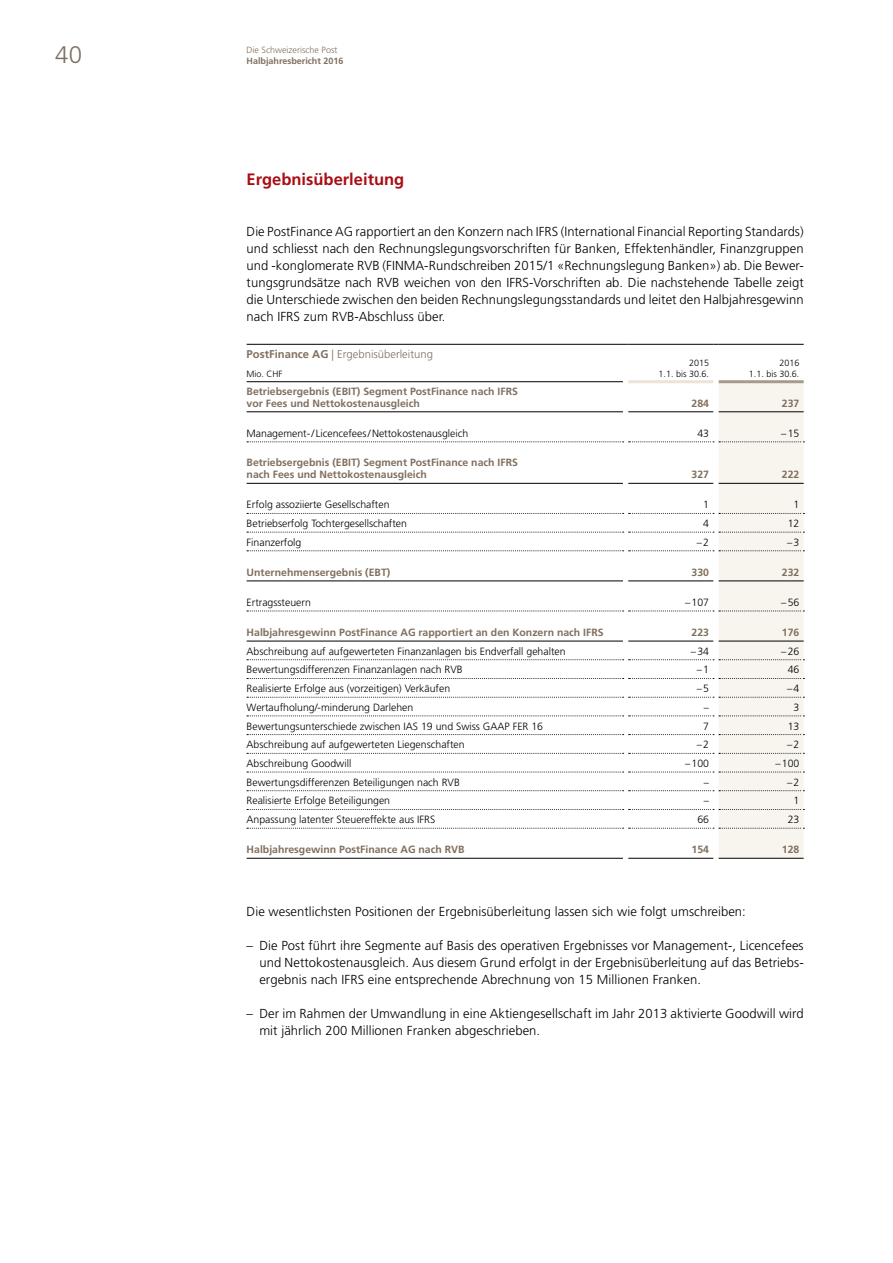
<style>
.page{position:relative;width:893px;height:1263px;background:#fff}
.page>*{position:absolute;margin:0;border:0;box-sizing:border-box;transform-origin:0 0}
.t1{font:300 24px "Frutiger LT Std";color:#806f5f}
.t2{font:700 16.5px "Frutiger LT Std";color:#a90e15}
.t3{font:300 13.05px/17px "Frutiger LT Std";letter-spacing:.005em;color:#000;text-align:justify}
.t4{font:300 11.25px "Frutiger LT Std";color:#806f5f}
.t5{font:300 10.5px "Frutiger LT Std";color:#000}
.t6{font:700 10.5px/12px "Frutiger LT Std";color:#806f5f}
.t7{font:300 9px/10.5px "Frutiger LT Std";color:#000;text-align:right}
.t8{font:300 9px "Frutiger LT Std";color:#806f5f}
.t9{font:700 9px "Frutiger LT Std";color:#806f5f}
.s1{font-weight:700}
</style>
<div class="page">
<hr style="left:247px;top:344px;width:376px;height:1px;background:#000">
<hr style="left:628px;top:344px;width:85px;height:1px;background:#000">
<hr style="left:719px;top:344px;width:85px;height:1px;background:#000">
<hr style="left:247px;top:381px;width:376px;height:1px;background:#000">
<hr style="left:247px;top:858px;width:376px;height:1px;background:#000">
<hr style="left:628px;top:858px;width:85px;height:1px;background:#000">
<hr style="left:719px;top:858px;width:85px;height:1px;background:#000">
<hr style="left:719px;top:380px;width:85px;height:3px;background:#a89a8c">
<svg style="left:247px;top:382px;width:557px;height:476px"></svg>
<hr style="left:628px;top:380px;width:85px;height:3px;background:#ece4d6">
<h1 class="t1" style="left:55px;top:42px;width:28px">40</h1>
<p class="t8" style="left:247px;top:45px;width:92px">Die Schweizerische Post</p>
<p class="t9" style="left:247px;top:55px;width:98px">Halbjahresbericht 2016</p>
<p class="t2" style="left:247px;top:170px;width:159px">Ergebnisüberleitung</p>
<p class="t3" style="left:247px;top:223px;width:559px">Die PostFinance AG rapportiert an den Konzern nach IFRS (International Financial Reporting Standards) und schliesst nach den Rechnungslegungsvorschriften für Banken, Effektenhändler, Finanzgruppen und -konglomerate RVB (FINMA-Rundschreiben 2015/1 «Rechnungslegung Banken») ab. Die Bewer&shy;tungsgrundsätze nach RVB weichen von den IFRS-Vorschriften ab. Die nachstehende Tabelle zeigt die Unterschiede zwischen den beiden Rechnungslegungsstandards und leitet den Halbjahresgewinn nach IFRS zum RVB-Abschluss über.</p>
<p class="t4" style="left:247px;top:348px;width:188px"><span class="s1">PostFinance AG</span> | Ergebnisüberleitung</p>
<p class="t7" style="left:658px;top:358px;width:52px">2015<br>1.1. bis 30.6.</p>
<p class="t7" style="left:779px;top:358px;width:22px">2016</p>
<p class="t7" style="left:247px;top:368px;width:38px">Mio. CHF</p>
<p class="t7" style="left:749px;top:368px;width:52px">1.1. bis 30.6.</p>
<p class="t6" style="left:247px;top:385px;width:273px">Betriebsergebnis (EBIT) Segment PostFinance nach IFRS vor Fees und Nettokostenausgleich</p>
<p class="t6" style="left:691px;top:397px;width:19px">284</p>
<p class="t6" style="left:782px;top:397px;width:19px">237</p>
<p class="t5" style="left:247px;top:427px;width:223px">Management-/ Licencefees/Nettokostenausgleich</p>
<p class="t5" style="left:697px;top:427px;width:13px">43</p>
<p class="t5" style="left:781px;top:427px;width:20px">–15</p>
<p class="t6" style="left:247px;top:457px;width:273px">Betriebsergebnis (EBIT) Segment PostFinance nach IFRS nach Fees und Nettokostenausgleich</p>
<p class="t6" style="left:691px;top:469px;width:19px">327</p>
<p class="t6" style="left:782px;top:469px;width:19px">222</p>
<p class="t5" style="left:247px;top:499px;width:144px">Erfolg assoziierte Gesellschaften</p>
<p class="t5" style="left:703px;top:499px;width:7px">1</p>
<p class="t5" style="left:794px;top:499px;width:7px">1</p>
<p class="t5" style="left:247px;top:517px;width:162px">Betriebserfolg Tochtergesellschaften</p>
<p class="t5" style="left:703px;top:517px;width:7px">4</p>
<p class="t5" style="left:788px;top:517px;width:13px">12</p>
<p class="t5" style="left:247px;top:536px;width:56px">Finanzerfolg</p>
<p class="t5" style="left:697px;top:536px;width:14px">–2</p>
<p class="t5" style="left:787px;top:536px;width:14px">–3</p>
<p class="t6" style="left:247px;top:566px;width:145px">Unternehmensergebnis (EBT)</p>
<p class="t6" style="left:691px;top:566px;width:19px">330</p>
<p class="t6" style="left:782px;top:566px;width:19px">232</p>
<p class="t5" style="left:247px;top:596px;width:66px">Ertragssteuern</p>
<p class="t5" style="left:685px;top:596px;width:26px">–107</p>
<p class="t5" style="left:781px;top:596px;width:20px">–56</p>
<p class="t6" style="left:247px;top:626px;width:359px">Halbjahresgewinn PostFinance AG rapportiert an den Konzern nach IFRS</p>
<p class="t6" style="left:691px;top:626px;width:19px">223</p>
<p class="t6" style="left:782px;top:626px;width:19px">176</p>
<p class="t5" style="left:247px;top:645px;width:320px">Abschreibung auf aufgewerteten Finanzanlagen bis Endverfall gehalten</p>
<p class="t5" style="left:691px;top:645px;width:20px">–34</p>
<p class="t5" style="left:781px;top:645px;width:20px">–26</p>
<p class="t5" style="left:247px;top:664px;width:218px">Bewertungsdifferenzen Finanzanlagen nach RVB</p>
<p class="t5" style="left:697px;top:664px;width:14px">–1</p>
<p class="t5" style="left:788px;top:664px;width:13px">46</p>
<p class="t5" style="left:247px;top:682px;width:205px">Realisierte Erfolge aus (vorzeitigen) Verkäufen</p>
<p class="t5" style="left:697px;top:682px;width:14px">–5</p>
<p class="t5" style="left:787px;top:682px;width:14px">–4</p>
<p class="t5" style="left:247px;top:701px;width:168px">Wertaufholung/-minderung Darlehen</p>
<p class="t5" style="left:704px;top:701px;width:7px">–</p>
<p class="t5" style="left:794px;top:701px;width:7px">3</p>
<p class="t5" style="left:247px;top:720px;width:298px">Bewertungsunterschiede zwischen IAS 19 und Swiss GAAP FER 16</p>
<p class="t5" style="left:703px;top:720px;width:7px">7</p>
<p class="t5" style="left:788px;top:720px;width:13px">13</p>
<p class="t5" style="left:247px;top:739px;width:220px">Abschreibung auf aufgewerteten Liegenschaften</p>
<p class="t5" style="left:697px;top:739px;width:14px">–2</p>
<p class="t5" style="left:787px;top:739px;width:14px">–2</p>
<p class="t5" style="left:247px;top:757px;width:106px">Abschreibung Goodwill</p>
<p class="t5" style="left:685px;top:757px;width:26px">–100</p>
<p class="t5" style="left:775px;top:757px;width:26px">–100</p>
<p class="t5" style="left:247px;top:776px;width:215px">Bewertungsdifferenzen Beteiligungen nach RVB</p>
<p class="t5" style="left:704px;top:776px;width:7px">–</p>
<p class="t5" style="left:787px;top:776px;width:14px">–2</p>
<p class="t5" style="left:247px;top:795px;width:145px">Realisierte Erfolge Beteiligungen</p>
<p class="t5" style="left:704px;top:795px;width:7px">–</p>
<p class="t5" style="left:794px;top:795px;width:7px">1</p>
<p class="t5" style="left:247px;top:813px;width:190px">Anpassung latenter Steuereffekte aus IFRS</p>
<p class="t5" style="left:697px;top:813px;width:13px">66</p>
<p class="t5" style="left:788px;top:813px;width:13px">23</p>
<p class="t6" style="left:247px;top:843px;width:219px">Halbjahresgewinn PostFinance AG nach RVB</p>
<p class="t6" style="left:691px;top:843px;width:19px">154</p>
<p class="t6" style="left:782px;top:843px;width:19px">128</p>
<p class="t3" style="left:247px;top:904px;width:501px">Die wesentlichsten Positionen der Ergebnisüberleitung lassen sich wie folgt umschreiben:</p>
<p class="t3" style="left:259px;top:938px;width:546px;text-indent:-13px">– Die Post führt ihre Segmente auf Basis des operativen Ergebnisses vor Management-, Licencefees und Nettokostenausgleich. Aus diesem Grund erfolgt in der Ergebnisüberleitung auf das Betriebs&shy;ergebnis nach IFRS eine entsprechende Abrechnung von 15 Millionen Franken.</p>
<p class="t3" style="left:259px;top:1006px;width:546px;text-indent:-13px">– Der im Rahmen der Umwandlung in eine Aktiengesellschaft im Jahr 2013 aktivierte Goodwill wird mit jährlich 200 Millionen Franken abgeschrieben.</p>
</div>
